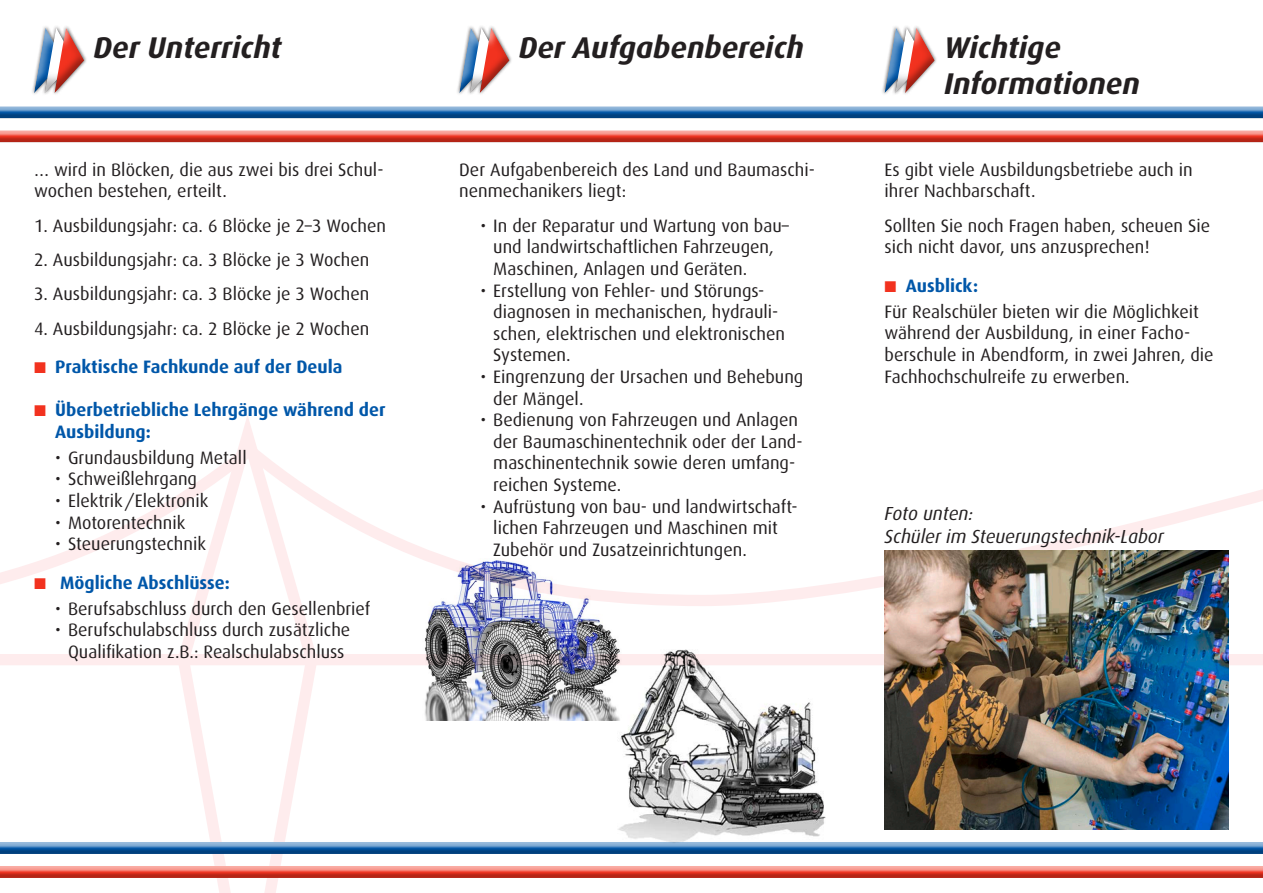
<style>
.page{position:relative;width:1263px;height:893px;background:#fff}
.page>*{position:absolute;margin:0;border:0;box-sizing:border-box;transform-origin:0 0}
.t1{font:italic 700 30px/36px "Dax";color:#231f20}
.t2{font:italic 18.9px/22.6px "Dax";color:#231f20}
.t3{font:18px/21.6px "Dax";color:#231f20}
.t4{font:700 18px/21.6px "Dax";color:#0057a9}
.s1{color:#f2321f}
.s2{font-weight:700;color:#0057a9}
.s3{font-weight:400;color:#231f20}
</style>
<div class="page">
<div style="left:0;top:654px;width:1263px;height:11px;background:#feeced"></div>
<svg style="left:0;top:416px;width:317px;height:477px"></svg>
<svg style="left:234px;top:434px;width:1029px;height:178px"></svg>
<div style="left:33px;top:27px;width:60px;height:68px;background:#231f20;opacity:.4"></div>
<div style="left:458px;top:27px;width:60px;height:68px;background:#231f20;opacity:.4"></div>
<div style="left:883px;top:27px;width:60px;height:68px;background:#231f20;opacity:.4"></div>
<div style="left:0;top:864px;width:1263px;height:12px;background:#fff"></div>
<div style="left:0;top:865px;width:1263px;height:14px;background:#231f20;opacity:.3"></div>
<div style="left:0;top:840px;width:1263px;height:12px;background:#fff"></div>
<div style="left:0;top:841px;width:1263px;height:14px;background:#231f20;opacity:.3"></div>
<div style="left:0;top:130px;width:1263px;height:14px;background:#231f20;opacity:.3"></div>
<div style="left:0;top:106px;width:1263px;height:14px;background:#231f20;opacity:.3"></div>
<img style="left:884px;top:550px;width:345px;height:279px">
<img style="left:422px;top:558px;width:200px;height:162px">
<img style="left:617px;top:649px;width:208px;height:195px">
<h1 class="t1" style="left:94px;top:29px;width:189px">Der Unterricht</h1>
<h1 class="t1" style="left:519px;top:29px;width:287px">Der Aufgabenbereich</h1>
<h1 class="t1" style="left:944px;top:29px;width:197px">Wichtige<br>Informationen</h1>
<p class="t3" style="left:34px;top:159px;width:351px">… wird in Blöcken, die aus zwei bis drei Schul&shy;wochen bestehen, erteilt.</p>
<p class="t3" style="left:34px;top:215px;width:354px">1. Ausbildungsjahr: ca. 6 Blöcke je 2–3 Wochen</p>
<p class="t3" style="left:34px;top:249px;width:337px">2. Ausbildungsjahr: ca. 3 Blöcke je 3 Wochen</p>
<p class="t3" style="left:34px;top:284px;width:337px">3. Ausbildungsjahr: ca. 3 Blöcke je 3 Wochen</p>
<p class="t3" style="left:34px;top:309px;width:337px;line-height:38.5px">4. Ausbildungsjahr: ca. 2 Blöcke je 2 Wochen <span class="s1">◾</span> <span class="s2">Praktische Fachkunde auf der Deula</span></p>
<p class="t4" style="left:55px;top:399px;width:332px;text-indent:-21px"><span class="s1">◾</span> Überbetriebliche Lehrgänge während der<br>Ausbildung:</p>
<p class="t3" style="left:55px;top:447px;width:193px">• Grundausbildung Metall</p>
<p class="t3" style="left:55px;top:468px;width:143px">• Schweißlehrgang</p>
<p class="t3" style="left:55px;top:490px;width:154px">• Elektrik/Elektronik</p>
<p class="t3" style="left:55px;top:512px;width:132px">• Motorentechnik</p>
<p class="t4" style="left:34px;top:525px;width:197px;line-height:38.5px;text-align:center"><span class="s3">• Steuerungstechnik<br></span><span class="s1">◾</span> Mögliche Abschlüsse:</p>
<p class="t3" style="left:55px;top:598px;width:317px">• Berufsabschluss durch den Gesellenbrief</p>
<p class="t3" style="left:55px;top:619px;width:297px;text-align:center">• Berufschulabschluss durch zusätzliche<br>Qualifikation z.B.: Realschulabschluss</p>
<p class="t3" style="left:459px;top:159px;width:357px">Der Aufgabenbereich des Land und Baumaschi&shy;nenmechanikers liegt:</p>
<p class="t3" style="left:493px;top:215px;width:297px;text-indent:-13px">• In der Reparatur und Wartung von bau– und landwirtschaftlichen Fahrzeugen,<br>Maschinen, Anlagen und Geräten.</p>
<p class="t3" style="left:493px;top:280px;width:293px;text-indent:-13px">• Erstellung von Fehler- und Störungs&shy;diagnosen in mechanischen, hydrauli&shy;schen, elektrischen und elektronischen<br>Systemen.</p>
<p class="t3" style="left:493px;top:366px;width:312px;text-indent:-13px">• Eingrenzung der Ursachen und Behebung der Mängel.</p>
<p class="t3" style="left:493px;top:409px;width:311px;text-indent:-13px">• Bedienung von Fahrzeugen und Anlagen der Baumaschinentechnik oder der Land&shy;maschinentechnik sowie deren umfang&shy;reichen Systeme.</p>
<p class="t3" style="left:493px;top:496px;width:306px;text-indent:-13px">• Aufrüstung von bau- und landwirtschaft&shy;lichen Fahrzeugen und Maschinen mit<br>Zubehör und Zusatzeinrichtungen.</p>
<p class="t3" style="left:884px;top:159px;width:310px">Es gibt viele Ausbildungsbetriebe auch in ihrer Nachbarschaft.</p>
<p class="t3" style="left:884px;top:215px;width:327px">Sollten Sie noch Fragen haben, scheuen Sie sich nicht davor, uns anzusprechen!</p>
<p class="t3" style="left:884px;top:273px;width:316px;line-height:25.8px"><span class="s1">◾</span> <span class="s2">Ausblick:<br></span>Für Realschüler bieten wir die Möglichkeit</p>
<p class="t3" style="left:884px;top:322px;width:331px">während der Ausbildung, in einer Facho&shy;berschule in Abendform, in zwei Jahren, die<br>Fachhochschulreife zu erwerben.</p>
<p class="t2" style="left:884px;top:503px;width:281px">Foto unten:<br>Schüler im Steuerungstechnik-Labor</p>
</div>
